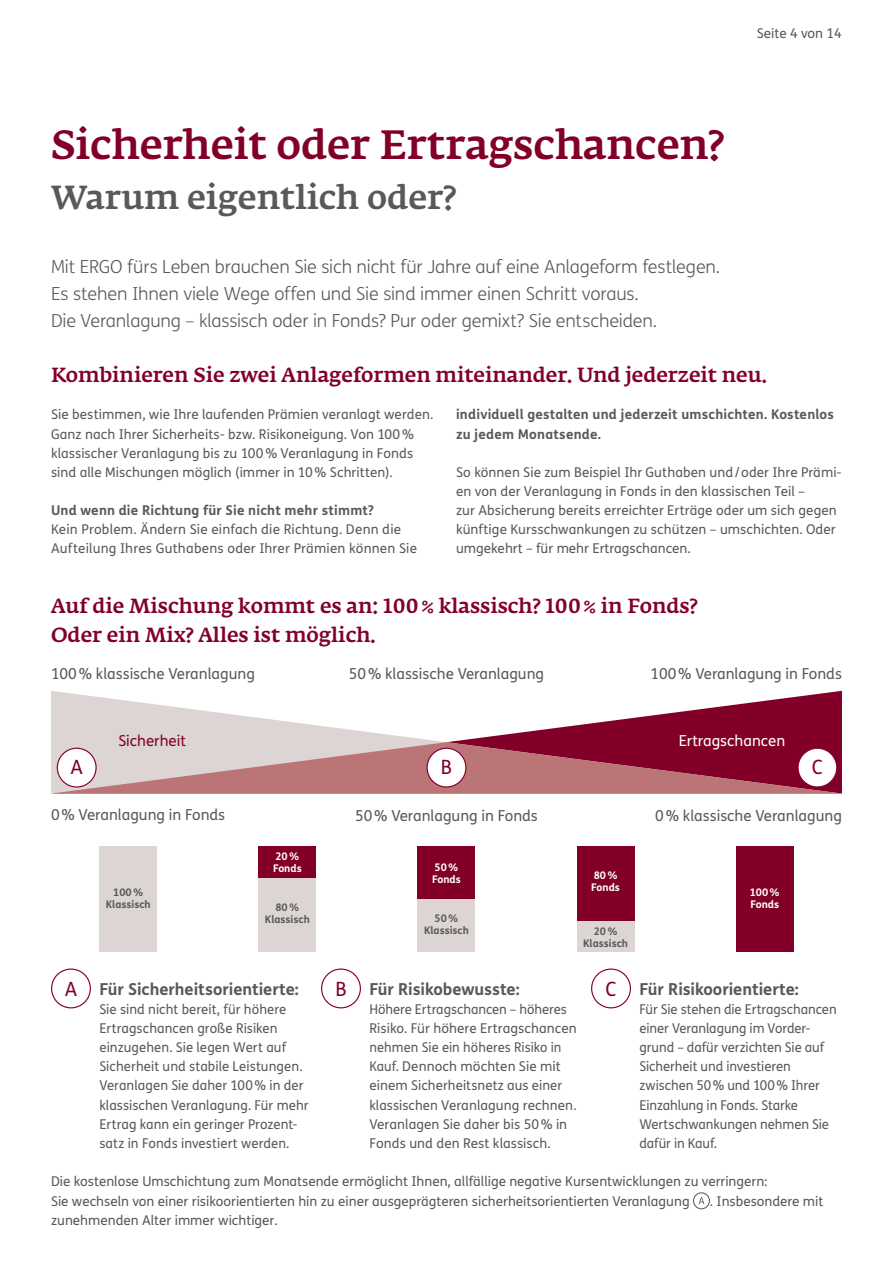
<style>
.page{position:relative;width:893px;height:1263px;background:#fff}
.page>*{position:absolute;margin:0;border:0;box-sizing:border-box;transform-origin:0 0}
.t1{font:500 40.5px "Fedra Serif A Pro";color:#820028}
.t2{font:500 33px "Fedra Serif A Pro";color:#58595b}
.t3{font:500 20.25px/28.7px "Fedra Serif A Pro";color:#820028}
.t4{font:19.65px "FS Me";color:#820028}
.t5{font:300 18px/27px "FS Me";letter-spacing:-.01em;color:#58595b}
.t6{font:700 16.5px "FS Me";letter-spacing:-.005em;color:#58595b}
.t7{font:15.15px "FS Me";color:#58595b}
.t8{font:15.15px "FS Me";color:#fff}
.t9{font:15.15px "FS Me";color:#820028}
.t10{font:13.5px/19.2px "FS Me";letter-spacing:.005em;color:#58595b}
.t11{font:700 13.5px/19.2px "FS Me";letter-spacing:.015em;color:#58595b}
.t12{font:700 10.5px/12px "FS Me";color:#58595b;text-align:center}
.t13{font:700 10.5px/12px "FS Me";color:#fff}
.s1{font-weight:400;font-size:19.65px;color:#820028}
</style>
<div class="page">
<svg style="left:693px;top:1193px;width:16px;height:16px"></svg>
<div style="left:693px;top:1192px;width:17px;height:17px;border:1px solid #58595b;border-radius:50%"></div>
<svg style="left:699px;top:1197px;width:5px;height:7px"></svg>
<div style="left:99px;top:846px;width:58px;height:106px;background:#dcd5d3"></div>
<div style="left:736px;top:846px;width:58px;height:106px;background:#820028"></div>
<div style="left:577px;top:920px;width:57px;height:32px;background:#dcd5d3"></div>
<div style="left:577px;top:846px;width:57px;height:74px;background:#820028"></div>
<div style="left:418px;top:899px;width:57px;height:53px;background:#dcd5d3"></div>
<div style="left:418px;top:846px;width:57px;height:53px;background:#820028"></div>
<div style="left:258px;top:878px;width:58px;height:74px;background:#dcd5d3"></div>
<div style="left:258px;top:846px;width:58px;height:32px;background:#820028"></div>
<svg style="left:51px;top:691px;width:791px;height:51px"></svg>
<svg style="left:51px;top:742px;width:791px;height:51px;background:#b56f7a"></svg>
<div style="left:57px;top:748px;width:39px;height:39px;background:#fff;border-radius:50%"></div>
<div style="left:57px;top:748px;width:40px;height:39px;border:1px solid #820028;border-radius:50%"></div>
<div style="left:427px;top:748px;width:39px;height:39px;background:#fff;border-radius:50%"></div>
<div style="left:427px;top:748px;width:39px;height:39px;border:1px solid #820028;border-radius:50%"></div>
<div style="left:798px;top:748px;width:39px;height:39px;background:#fff;border-radius:50%"></div>
<div style="left:797px;top:748px;width:40px;height:39px;border:1px solid #820028;border-radius:50%"></div>
<div style="left:51px;top:968px;width:40px;height:40px;border:1px solid #820028;border-radius:50%"></div>
<div style="left:591px;top:968px;width:40px;height:40px;border:1px solid #820028;border-radius:50%"></div>
<div style="left:321px;top:968px;width:40px;height:40px;border:1px solid #820028;border-radius:50%"></div>
<p class="t10" style="left:757px;top:24px;width:87px">Seite 4 von 14</p>
<h1 class="t1" style="left:51px;top:121px;width:674px">Sicherheit oder Ertragschancen?</h1>
<h2 class="t2" style="left:51px;top:178px;width:406px">Warum eigentlich oder?</h2>
<h3 class="t5" style="left:51px;top:253px;width:671px">Mit ERGO fürs Leben brauchen Sie sich nicht für Jahre auf eine Anlageform festlegen.<br>Es stehen Ihnen viele Wege offen und Sie sind immer einen Schritt voraus.<br>Die Veranlagung – klassisch oder in Fonds? Pur oder gemixt? Sie entscheiden.</h3>
<h3 class="t3" style="left:51px;top:360px;width:717px">Kombinieren Sie zwei Anlageformen miteinander. Und jederzeit neu.</h3>
<p class="t10" style="left:51px;top:405px;width:384px">Sie bestimmen, wie Ihre laufenden Prämien veranlagt werden.<br>Ganz nach Ihrer Sicherheits- bzw. Risikoneigung. Von 100% klassischer Veranlagung bis zu 100% Veranlagung in Fonds sind alle Mischungen möglich (immer in 10% Schritten).</p>
<p class="t11" style="left:51px;top:500px;width:325px">Und wenn die Richtung für Sie nicht mehr stimmt?</p>
<p class="t10" style="left:51px;top:520px;width:368px">Kein Problem. Ändern Sie einfach die Richtung. Denn die<br>Aufteilung Ihres Guthabens oder Ihrer Prämien können Sie</p>
<p class="t11" style="left:456px;top:404px;width:379px">individuell gestalten und jederzeit umschichten. Kostenlos zu jedem Monatsende.</p>
<p class="t10" style="left:456px;top:462px;width:387px">So können Sie zum Beispiel Ihr Guthaben und/oder Ihre Prämi&shy;en von der Veranlagung in Fonds in den klassischen Teil –<br>zur Absicherung bereits erreichter Erträge oder um sich gegen künftige Kursschwankungen zu schützen – umschichten. Oder umgekehrt – für mehr Ertragschancen.</p>
<h3 class="t3" style="left:51px;top:592px;width:648px">Auf die Mischung kommt es an: 100% klassisch? 100% in Fonds?<br>Oder ein Mix? Alles ist möglich.</h3>
<p class="t7" style="left:51px;top:663px;width:205px">100% klassische Veranlagung</p>
<p class="t7" style="left:349px;top:663px;width:197px">50% klassische Veranlagung</p>
<p class="t7" style="left:650px;top:663px;width:193px">100% Veranlagung in Fonds</p>
<p class="t9" style="left:118px;top:730px;width:69px">Sicherheit</p>
<p class="t8" style="left:679px;top:730px;width:108px">Ertragschancen</p>
<h3 class="t4" style="left:70px;top:754px;width:14px">A</h3>
<h3 class="t4" style="left:441px;top:754px;width:13px">B</h3>
<h3 class="t4" style="left:812px;top:754px;width:13px">C</h3>
<p class="t7" style="left:51px;top:805px;width:176px">0% Veranlagung in Fonds</p>
<p class="t7" style="left:355px;top:805px;width:184px">50% Veranlagung in Fonds</p>
<p class="t7" style="left:655px;top:805px;width:188px">0% klassische Veranlagung</p>
<p class="t13" style="left:273px;top:850px;width:30px">20%<br>Fonds</p>
<p class="t13" style="left:432px;top:860px;width:30px">50%<br>Fonds</p>
<p class="t13" style="left:591px;top:869px;width:30px">80%<br>Fonds</p>
<p class="t12" style="left:106px;top:886px;width:47px">100%<br>Klassisch</p>
<p class="t13" style="left:750px;top:886px;width:32px">100%<br>Fonds</p>
<p class="t12" style="left:583px;top:925px;width:47px">20%<br>Klassisch</p>
<p class="t12" style="left:265px;top:900px;width:47px">80%<br>Klassisch</p>
<p class="t12" style="left:424px;top:912px;width:47px">50%<br>Klassisch</p>
<p class="t6" style="left:335px;top:976px;width:186px"><span class="s1">B</span> Für Risikobewusste:</p>
<h3 class="t4" style="left:605px;top:975px;width:13px">C</h3>
<p class="t10" style="left:369px;top:999px;width:209px">Höhere Ertragschancen – höheres<br>Risiko. Für höhere Ertragschancen nehmen Sie ein höheres Risiko in<br>Kauf. Dennoch möchten Sie mit einem Sicherheitsnetz aus einer klassischen Veranlagung rechnen.<br>Veranlagen Sie daher bis 50% in<br>Fonds und den Rest klassisch.</p>
<h3 class="t4" style="left:65px;top:975px;width:14px">A</h3>
<p class="t6" style="left:639px;top:976px;width:161px">Für Risikoorientierte:</p>
<p class="t10" style="left:639px;top:999px;width:199px">Für Sie stehen die Ertragschancen einer Veranlagung im Vorder&shy;grund – dafür verzichten Sie auf<br>Sicherheit und investieren zwischen 50% und 100% Ihrer<br>Einzahlung in Fonds. Starke<br>Wertschwankungen nehmen Sie dafür in Kauf.</p>
<p class="t6" style="left:99px;top:976px;width:201px">Für Sicherheitsorientierte:</p>
<p class="t10" style="left:99px;top:999px;width:211px">Sie sind nicht bereit, für höhere Ertragschancen große Risiken einzugehen. Sie legen Wert auf Sicherheit und stabile Leistungen.<br>Veranlagen Sie daher 100% in der klassischen Veranlagung. Für mehr Ertrag kann ein geringer Prozent&shy;satz in Fonds investiert werden.</p>
<p class="t10" style="left:51px;top:1172px;width:718px">Die kostenlose Umschichtung zum Monatsende ermöglicht Ihnen, allfällige negative Kursentwicklungen zu verringern:<br>Sie wechseln von einer risikoorientierten hin zu einer ausgeprägteren sicherheitsorientierten Veranlagung</p>
<p class="t10" style="left:710px;top:1191px;width:115px">. Insbesondere mit</p>
<p class="t10" style="left:51px;top:1210px;width:228px">zunehmenden Alter immer wichtiger.</p>
</div>
